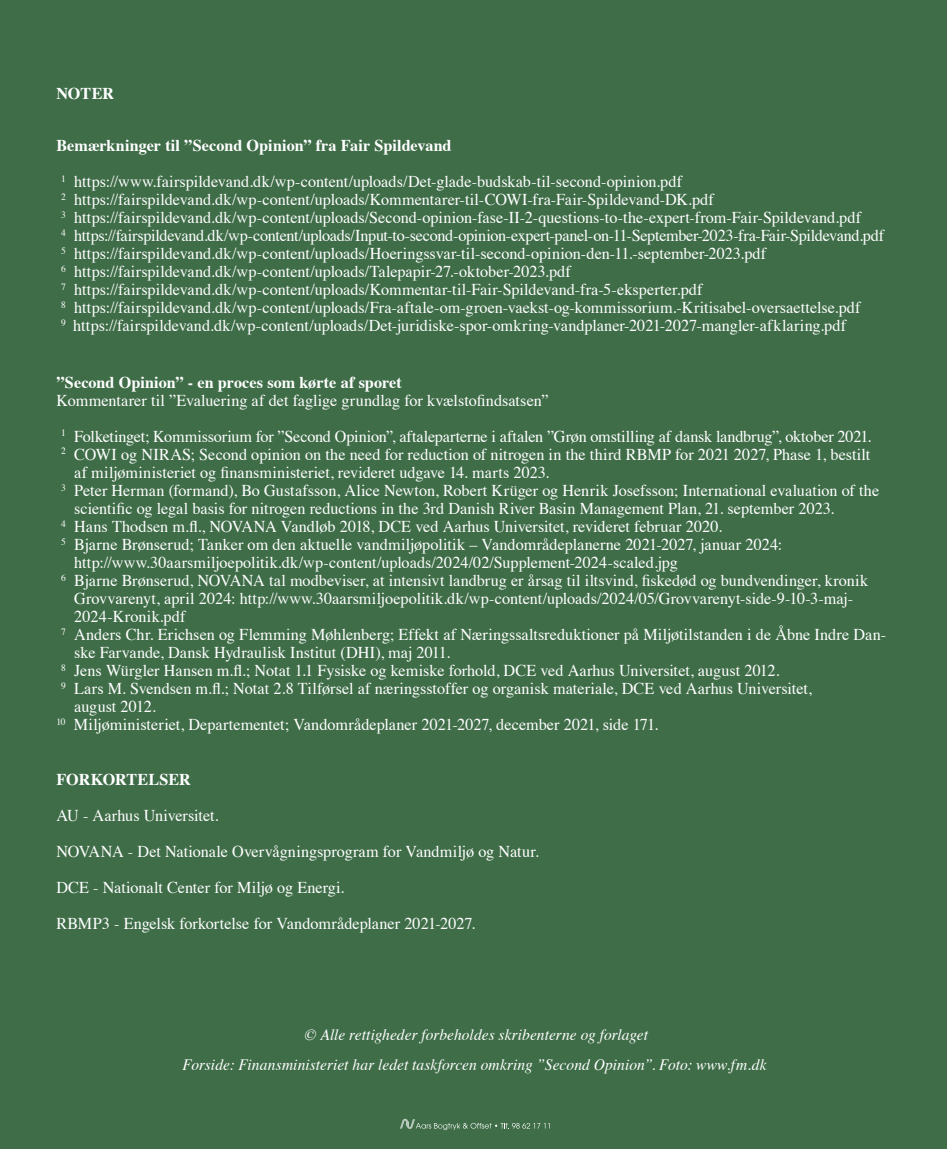
<style>
.page{position:relative;width:947px;height:1149px;background:#fff}
.page>*{position:absolute;margin:0;border:0;box-sizing:border-box;transform-origin:0 0}
.t1{font:16.5px/18px "Times";color:#fff}
.t2{font:700 16.5px "Times";color:#fff}
.t3{font:italic 15.75px/30px "Times";letter-spacing:.005em;color:#fff;text-align:center}
.s1{font-weight:700}
</style>
<div class="page">
<div style="left:0;top:0;width:946px;height:1148px;background:#3f6d48"></div>
<svg style="left:400px;top:1118px;width:149px;height:11px"></svg>
<p class="t2" style="left:56px;top:77px;width:59px">NOTER</p>
<p class="t1" style="left:56px;top:126px;width:627px;line-height:36px"><span class="s1">Bemærkninger til ”Second Opinion” fra Fair Spildevand<br></span><sup>1</sup> https://www.fairspildevand.dk/wp-content/uploads/Det-glade-budskab-til-second-opinion.pdf</p>
<p class="t1" style="left:61px;top:189px;width:824px"><sup>2</sup> https://fairspildevand.dk/wp-content/uploads/Kommentarer-til-COWI-fra-Fair-Spildevand-DK.pdf<br><sup>3</sup> https://fairspildevand.dk/wp-content/uploads/Second-opinion-fase-II-2-questions-to-the-expert-from-Fair-Spildevand.pdf<br><sup>4</sup> https://fairspildevand.dk/wp-content/uploads/Input-to-second-opinion-expert-panel-on-11-September-2023-fra-Fair-Spildevand.pdf <sup>5</sup> https://fairspildevand.dk/wp-content/uploads/Hoeringssvar-til-second-opinion-den-11.-september-2023.pdf<br><sup>6</sup> https://fairspildevand.dk/wp-content/uploads/Talepapir-27.-oktober-2023.pdf<br><sup>7</sup> https://fairspildevand.dk/wp-content/uploads/Kommentar-til-Fair-Spildevand-fra-5-eksperter.pdf<br><sup>8</sup> https://fairspildevand.dk/wp-content/uploads/Fra-aftale-om-groen-vaekst-og-kommissorium.-Kritisabel-oversaettelse.pdf<br><sup>9</sup> https://fairspildevand.dk/wp-content/uploads/Det-juridiske-spor-omkring-vandplaner-2021-2027-mangler-afklaring.pdf</p>
<p class="t2" style="left:56px;top:366px;width:347px">”Second Opinion” - en proces som kørte af sporet</p>
<p class="t1" style="left:56px;top:381px;width:816px;line-height:36px">Kommentarer til ”Evaluering af det faglige grundlag for kvælstofindsatsen”<br><sup>1</sup> Folketinget; Kommissorium for ”Second Opinion”, aftaleparterne i aftalen ”Grøn omstilling af dansk landbrug”, oktober 2021.</p>
<p class="t1" style="left:61px;top:444px;width:810px"><sup>2</sup> COWI og NIRAS; Second opinion on the need for reduction of nitrogen in the third RBMP for 2021 2027, Phase 1, bestilt</p>
<p class="t1" style="left:74px;top:462px;width:476px">af miljøministeriet og finansministeriet, revideret udgave 14. marts 2023.</p>
<p class="t1" style="left:61px;top:480px;width:819px"><sup>3</sup> Peter Herman (formand), Bo Gustafsson, Alice Newton, Robert Krüger og Henrik Josefsson; International evaluation of the</p>
<p class="t1" style="left:74px;top:498px;width:761px">scientific og legal basis for nitrogen reductions in the 3rd Danish River Basin Management Plan, 21. september 2023.</p>
<p class="t1" style="left:61px;top:516px;width:662px"><sup>4</sup> Hans Thodsen m.fl., NOVANA Vandløb 2018, DCE ved Aarhus Universitet, revideret februar 2020.</p>
<p class="t1" style="left:61px;top:534px;width:722px"><sup>5</sup> Bjarne Brønserud; Tanker om den aktuelle vandmiljøpolitik – Vandområdeplanerne 2021-2027, januar 2024:</p>
<p class="t1" style="left:74px;top:552px;width:605px">http://www.30aarsmiljoepolitik.dk/wp-content/uploads/2024/02/Supplement-2024-scaled.jpg</p>
<p class="t1" style="left:61px;top:570px;width:808px"><sup>6</sup> Bjarne Brønserud, NOVANA tal modbeviser, at intensivt landbrug er årsag til iltsvind, fiskedød og bundvendinger, kronik</p>
<p class="t1" style="left:74px;top:588px;width:780px">Grovvarenyt, april 2024: http://www.30aarsmiljoepolitik.dk/wp-content/uploads/2024/05/Grovvarenyt-side-9-10-3-maj-</p>
<p class="t1" style="left:74px;top:606px;width:113px">2024-Kronik.pdf</p>
<p class="t1" style="left:61px;top:624px;width:826px"><sup>7</sup> Anders Chr. Erichsen og Flemming Møhlenberg; Effekt af Næringssaltsreduktioner på Miljøtilstanden i de Åbne Indre Dan-</p>
<p class="t1" style="left:74px;top:642px;width:377px">ske Farvande, Dansk Hydraulisk Institut (DHI), maj 2011.</p>
<p class="t1" style="left:61px;top:660px;width:719px"><sup>8</sup> Jens Würgler Hansen m.fl.; Notat 1.1 Fysiske og kemiske forhold, DCE ved Aarhus Universitet, august 2012.</p>
<p class="t1" style="left:61px;top:678px;width:752px"><sup>9</sup> Lars M. Svendsen m.fl.; Notat 2.8 Tilførsel af næringsstoffer og organisk materiale, DCE ved Aarhus Universitet,</p>
<p class="t1" style="left:74px;top:696px;width:83px">august 2012.</p>
<p class="t1" style="left:56px;top:714px;width:603px"><sup>10</sup> Miljøministeriet, Departementet; Vandområdeplaner 2021-2027, december 2021, side 171.</p>
<p class="t2" style="left:56px;top:763px;width:136px">FORKORTELSER</p>
<p class="t1" style="left:56px;top:795px;width:484px;line-height:36px">AU - Aarhus Universitet.<br>NOVANA - Det Nationale Overvågningsprogram for Vandmiljø og Natur.<br>DCE - Nationalt Center for Miljø og Energi.<br>RBMP3 - Engelsk forkortelse for Vandområdeplaner 2021-2027.</p>
<p class="t3" style="left:182px;top:1018px;width:585px">© Alle rettigheder forbeholdes skribenterne og forlaget<br>Forside: Finansministeriet har ledet taskforcen omkring ”Second Opinion”. Foto: www.fm.dk</p>
</div>
